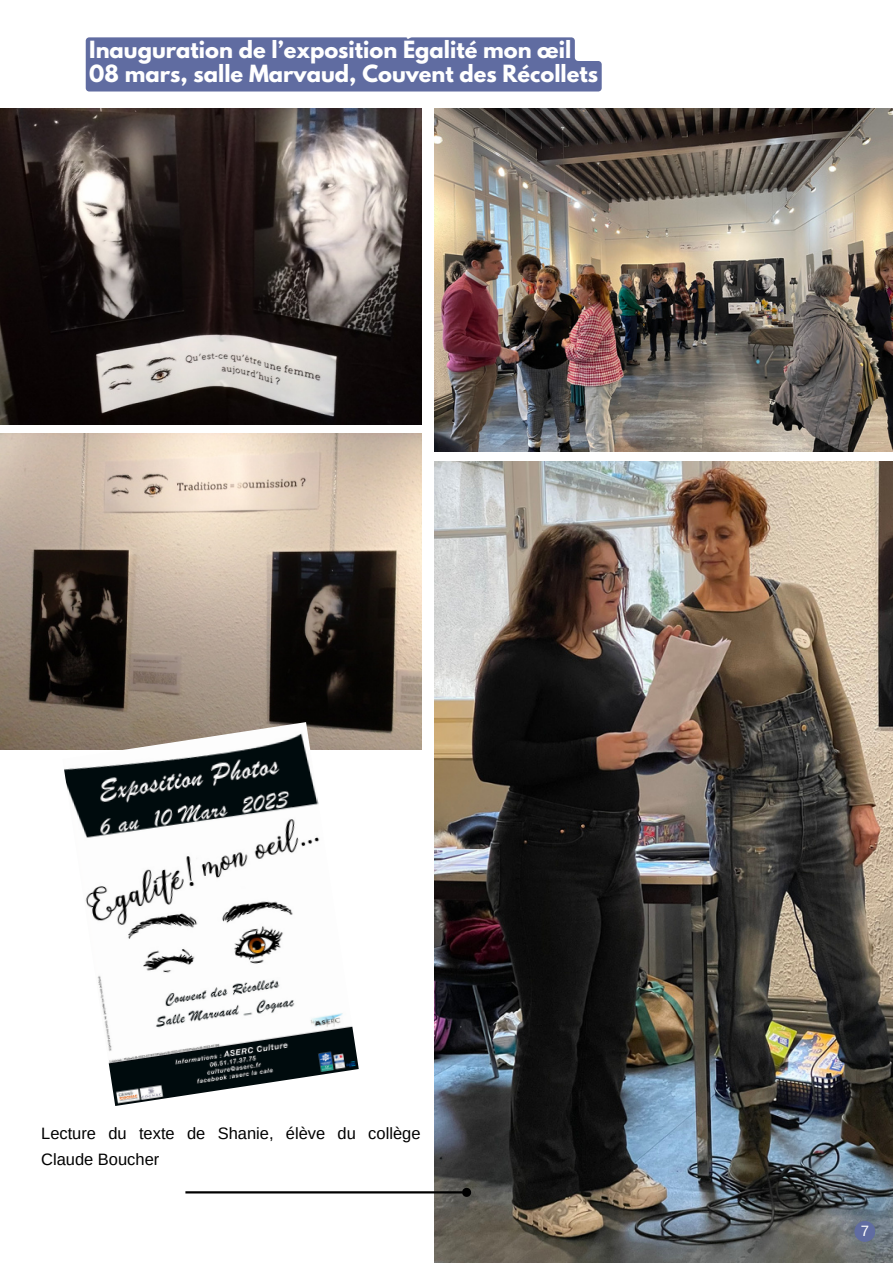
<style>
.page{position:relative;width:893px;height:1264px;background:#fff}
.page>*{position:absolute;margin:0;border:0;box-sizing:border-box;transform-origin:0 0}
.t1{font:700 21px "League Spartan";color:#fff}
.t2{font:16.5px/25.8px "Arimo";color:#000}
.t3{font:15px "Arimo";color:#fff}
</style>
<div class="page">
<img style="left:435px;top:108px;width:457px;height:343px">
<img style="left:0;top:433px;width:422px;height:316px">
<img style="left:435px;top:462px;width:457px;height:800px">
<img style="left:0;top:108px;width:422px;height:316px">
<div style="left:86px;top:37px;width:515px;height:54px;background:#606ca1"></div>
<hr style="left:185px;top:1191px;width:277px;height:2px;background:#000">
<svg style="left:460px;top:1186px;width:13px;height:12px"></svg>
<img style="left:62px;top:722px;width:297px;height:383px">
<div style="left:854px;top:1220px;width:21px;height:21px;background:#606ca1;border-radius:50%"></div>
<p class="t1" style="left:89px;top:39px;width:483px">Inauguration de l’exposition Égalité mon œil</p>
<p class="t1" style="left:89px;top:63px;width:510px">08 mars, salle Marvaud, Couvent des Récollets</p>
<p class="t2" style="left:41px;top:1120px;width:381px">Lecture du texte de Shanie, élève du collège<br>Claude Boucher</p>
<p class="t3" style="left:860px;top:1222px;width:10px">7</p>
</div>
